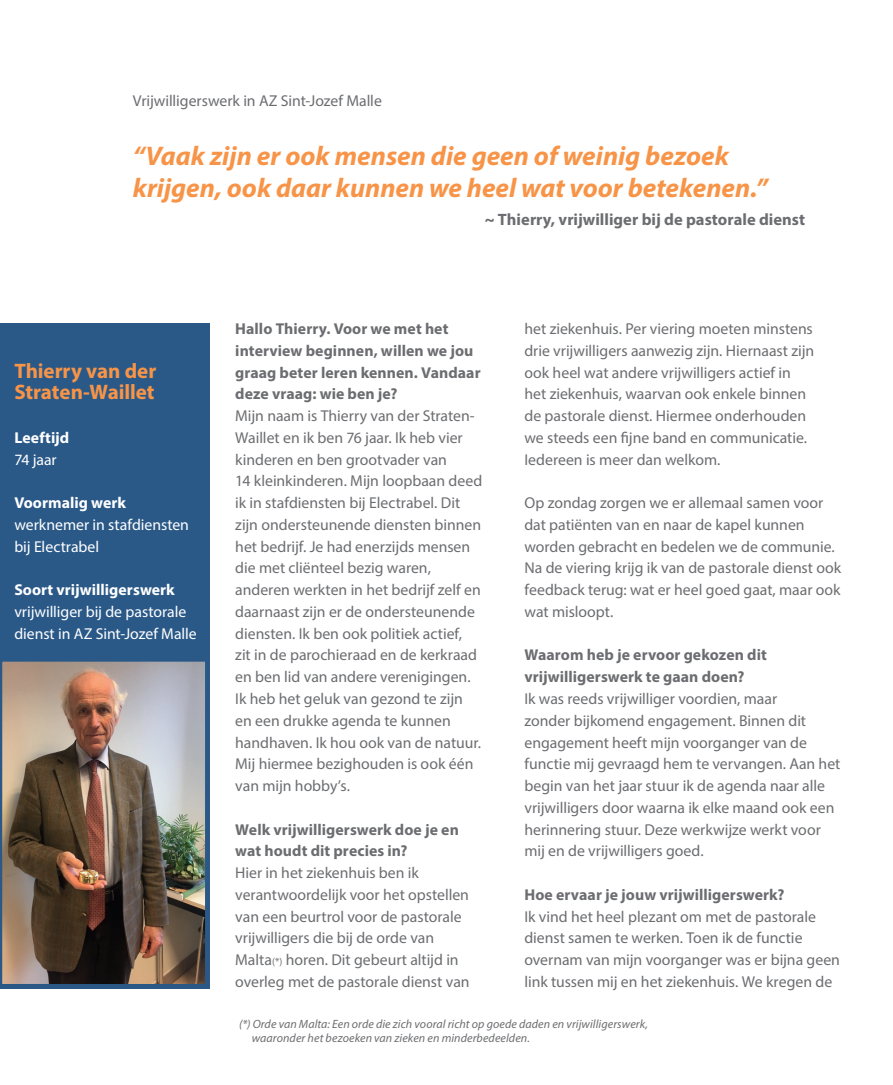
<style>
.page{position:relative;width:893px;height:1085px;background:#fff}
.page>*{position:absolute;margin:0;border:0;box-sizing:border-box;transform-origin:0 0}
.t1{font:italic 700 27px/32.4px "Myriad Pro";color:#f79447}
.t2{font:700 21px/21.8px "Myriad Pro";letter-spacing:-.005em;color:#f79447}
.t3{font:700 16.5px "Myriad Pro";color:#6c6d70}
.t4{font:15.75px/21.8px "Myriad Pro";color:#6c6d70}
.t5{font:700 15.75px/21.8px "Myriad Pro";letter-spacing:.005em;color:#6c6d70}
.t6{font:15.75px/21.8px "Myriad Pro";color:#fff}
.t7{font:700 15.75px "Myriad Pro";letter-spacing:.005em;color:#fff}
.t8{font:italic 12px/14.4px "Myriad Pro";letter-spacing:.01em;color:#6c6d70}
.s1{font-size:10.5px}
</style>
<div class="page">
<div style="left:0;top:323px;width:210px;height:665px;background:#2a5988"></div>
<img style="left:3px;top:662px;width:201px;height:321px">
<div style="left:0;top:659px;width:207px;height:327px;border:2px solid #2a5988"></div>
<p class="t4" style="left:133px;top:90px;width:251px">Vrijwilligerswerk in AZ Sint-Jozef Malle</p>
<h1 class="t1" style="left:133px;top:139px;width:637px">“Vaak zijn er ook mensen die geen of weinig bezoek krijgen, ook daar kunnen we heel wat voor betekenen.”</h1>
<h2 class="t2" style="left:14px;top:359px;width:144px">Thierry van der<br>Straten-Waillet</h2>
<p class="t7" style="left:14px;top:427px;width:56px">Leeftijd</p>
<p class="t6" style="left:14px;top:448px;width:44px">74 jaar</p>
<p class="t7" style="left:14px;top:492px;width:113px">Voormalig werk</p>
<p class="t6" style="left:14px;top:513px;width:176px">werknemer in stafdiensten bij Electrabel</p>
<p class="t7" style="left:14px;top:579px;width:162px">Soort vrijwilligerswerk</p>
<p class="t6" style="left:14px;top:600px;width:184px">vrijwilliger bij de pastorale dienst in AZ Sint-Jozef Malle</p>
<p class="t3" style="left:485px;top:209px;width:322px">~ Thierry, vrijwilliger bij de pastorale dienst</p>
<p class="t5" style="left:235px;top:317px;width:247px">Hallo Thierry. Voor we met het interview beginnen, willen we jou graag beter leren kennen. Vandaar deze vraag: wie ben je?</p>
<p class="t4" style="left:235px;top:404px;width:249px">Mijn naam is Thierry van der Straten-Waillet en ik ben 76 jaar. Ik heb vier kinderen en ben grootvader van<br>14 kleinkinderen. Mijn loopbaan deed ik in stafdiensten bij Electrabel. Dit zijn ondersteunende diensten binnen het bedrijf. Je had enerzijds mensen die met cliënteel bezig waren, anderen werkten in het bedrijf zelf en daarnaast zijn er de ondersteunende diensten. Ik ben ook politiek actief,<br>zit in de parochieraad en de kerkraad en ben lid van andere verenigingen.<br>Ik heb het geluk van gezond te zijn en een drukke agenda te kunnen handhaven. Ik hou ook van de natuur.<br>Mij hiermee bezighouden is ook één van mijn hobby’s.</p>
<p class="t5" style="left:235px;top:817px;width:225px">Welk vrijwilligerswerk doe je en wat houdt dit precies in?</p>
<p class="t4" style="left:235px;top:861px;width:236px">Hier in het ziekenhuis ben ik verantwoordelijk voor het opstellen van een beurtrol voor de pastorale vrijwilligers die bij de orde van Malta<span class="s1">(*)</span> horen. Dit gebeurt altijd in overleg met de pastorale dienst van</p>
<p class="t4" style="left:524px;top:317px;width:291px">het ziekenhuis. Per viering moeten minstens drie vrijwilligers aanwezig zijn. Hiernaast zijn ook heel wat andere vrijwilligers actief in het ziekenhuis, waarvan ook enkele binnen de pastorale dienst. Hiermee onderhouden we steeds een fijne band en communicatie.<br>Iedereen is meer dan welkom.</p>
<p class="t4" style="left:524px;top:491px;width:318px">Op zondag zorgen we er allemaal samen voor dat patiënten van en naar de kapel kunnen worden gebracht en bedelen we de communie.<br>Na de viering krijg ik van de pastorale dienst ook feedback terug: wat er heel goed gaat, maar ook wat misloopt.</p>
<p class="t5" style="left:524px;top:643px;width:244px">Waarom heb je ervoor gekozen dit vrijwilligerswerk te gaan doen?</p>
<p class="t4" style="left:524px;top:687px;width:318px">Ik was reeds vrijwilliger voordien, maar<br>zonder bijkomend engagement. Binnen dit engagement heeft mijn voorganger van de functie mij gevraagd hem te vervangen. Aan het begin van het jaar stuur ik de agenda naar alle vrijwilligers door waarna ik elke maand ook een herinnering stuur. Deze werkwijze werkt voor mij en de vrijwilligers goed.</p>
<p class="t5" style="left:524px;top:883px;width:262px">Hoe ervaar je jouw vrijwilligerswerk?</p>
<p class="t4" style="left:524px;top:905px;width:317px">Ik vind het heel plezant om met de pastorale dienst samen te werken. Toen ik de functie overnam van mijn voorganger was er bijna geen link tussen mij en het ziekenhuis. We kregen de</p>
<p class="t8" style="left:252px;top:1016px;width:398px;text-indent:-13px">(*) Orde van Malta: Een orde die zich vooral richt op goede daden en vrijwilligerswerk, waaronder het bezoeken van zieken en minderbedeelden.</p>
</div>
